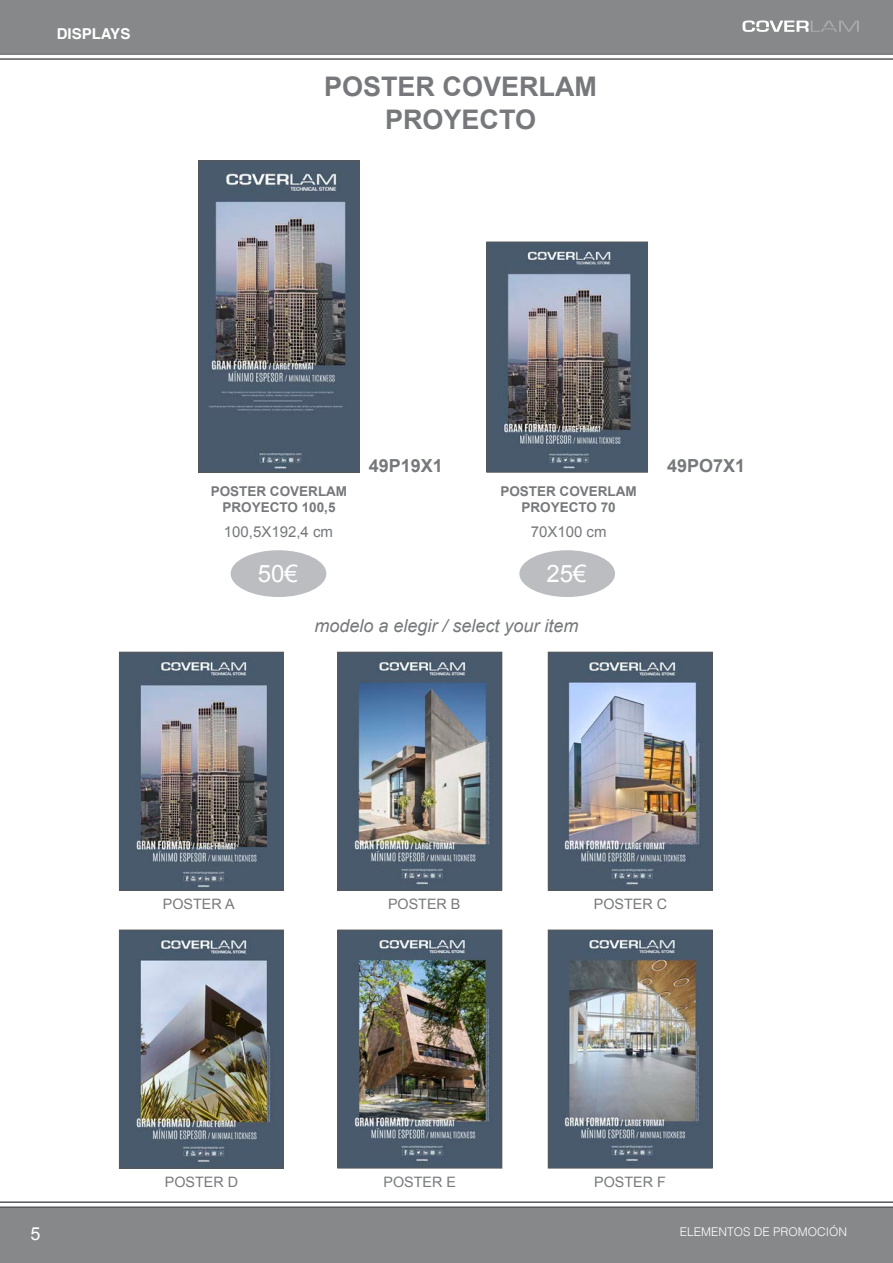
<style>
.page{position:relative;width:893px;height:1263px;background:#fff}
.page>*{position:absolute;margin:0;border:0;box-sizing:border-box;transform-origin:0 0}
.t1{font:700 27px "Arial";color:#76787b}
.t2{font:24px "Arial";color:#fff}
.t3{font:italic 18px "Arial";color:#76787b}
.t4{font:700 18px "Arial";color:#76787b}
.t5{font:18px "Arial";color:#fff}
.t6{font:15px "Arial";color:#76787b}
.t7{font:700 15px "Helvetica";color:#fff}
.t8{font:14.4px "Arial";color:#76787b}
.t9{font:700 13.5px/16.2px "Arial";color:#76787b;text-align:center}
.t10{font:300 12px "Helvetica";color:#fff}
</style>
<div class="page">
<div style="left:0;top:1208px;width:893px;height:55px;background:#878889"></div>
<div style="left:0;top:0;width:893px;height:53px;background:#878889"></div>
<hr style="left:0;top:53px;width:893px;height:2px;background:#57585a">
<hr style="left:0;top:1201px;width:893px;height:2px;background:#57585a">
<hr style="left:0;top:58px;width:893px;height:2px;background:#57585a">
<hr style="left:0;top:1206px;width:893px;height:2px;background:#57585a">
<svg style="left:742px;top:21px;width:117px;height:11px"></svg>
<img style="left:489px;top:244px;width:157px;height:226px">
<div style="left:487px;top:242px;width:161px;height:230px;border:1px solid #57585a"></div>
<img style="left:121px;top:654px;width:161px;height:234px">
<div style="left:119px;top:652px;width:165px;height:238px;border:1px solid #57585a"></div>
<img style="left:340px;top:654px;width:160px;height:234px">
<div style="left:338px;top:652px;width:164px;height:238px;border:1px solid #57585a"></div>
<img style="left:550px;top:654px;width:160px;height:234px">
<div style="left:548px;top:652px;width:164px;height:238px;border:1px solid #57585a"></div>
<img style="left:121px;top:932px;width:161px;height:234px">
<div style="left:119px;top:930px;width:165px;height:238px;border:1px solid #57585a"></div>
<img style="left:340px;top:932px;width:160px;height:234px">
<div style="left:338px;top:930px;width:164px;height:238px;border:1px solid #57585a"></div>
<img style="left:550px;top:932px;width:160px;height:234px">
<div style="left:548px;top:930px;width:164px;height:238px;border:1px solid #57585a"></div>
<div style="left:519px;top:550px;width:96px;height:47px;background:#bcbdc0;border-radius:50%"></div>
<img style="left:200px;top:163px;width:157px;height:307px">
<div style="left:198px;top:161px;width:161px;height:311px;border:1px solid #57585a"></div>
<div style="left:231px;top:550px;width:95px;height:47px;background:#bcbdc0;border-radius:50%"></div>
<p class="t7" style="left:57px;top:21px;width:75px">DISPLAYS</p>
<p class="t1" style="left:324px;top:69px;width:275px">POSTER COVERLAM</p>
<p class="t1" style="left:385px;top:101px;width:153px">PROYECTO</p>
<p class="t4" style="left:369px;top:454px;width:76px">49P19X1</p>
<p class="t4" style="left:667px;top:454px;width:80px">49PO7X1</p>
<p class="t9" style="left:211px;top:484px;width:138px">POSTER COVERLAM</p>
<p class="t9" style="left:222px;top:500px;width:115px">PROYECTO 100,5</p>
<p class="t9" style="left:500px;top:484px;width:138px">POSTER COVERLAM<br>PROYECTO 70</p>
<p class="t6" style="left:224px;top:522px;width:111px">100,5X192,4 cm</p>
<p class="t6" style="left:531px;top:522px;width:77px">70X100 cm</p>
<p class="t2" style="left:258px;top:558px;width:42px">50€</p>
<p class="t2" style="left:547px;top:558px;width:42px">25€</p>
<p class="t3" style="left:314px;top:614px;width:266px">modelo a elegir / select your item</p>
<p class="t8" style="left:163px;top:895px;width:73px">POSTER A</p>
<p class="t8" style="left:388px;top:895px;width:74px">POSTER B</p>
<p class="t8" style="left:594px;top:895px;width:75px">POSTER C</p>
<p class="t8" style="left:165px;top:1173px;width:75px">POSTER D</p>
<p class="t8" style="left:384px;top:1173px;width:74px">POSTER E</p>
<p class="t8" style="left:594px;top:1173px;width:73px">POSTER F</p>
<h3 class="t5" style="left:31px;top:1222px;width:12px">5</h3>
<p class="t10" style="left:680px;top:1221px;width:169px">ELEMENTOS DE PROMOCIÓN</p>
</div>
